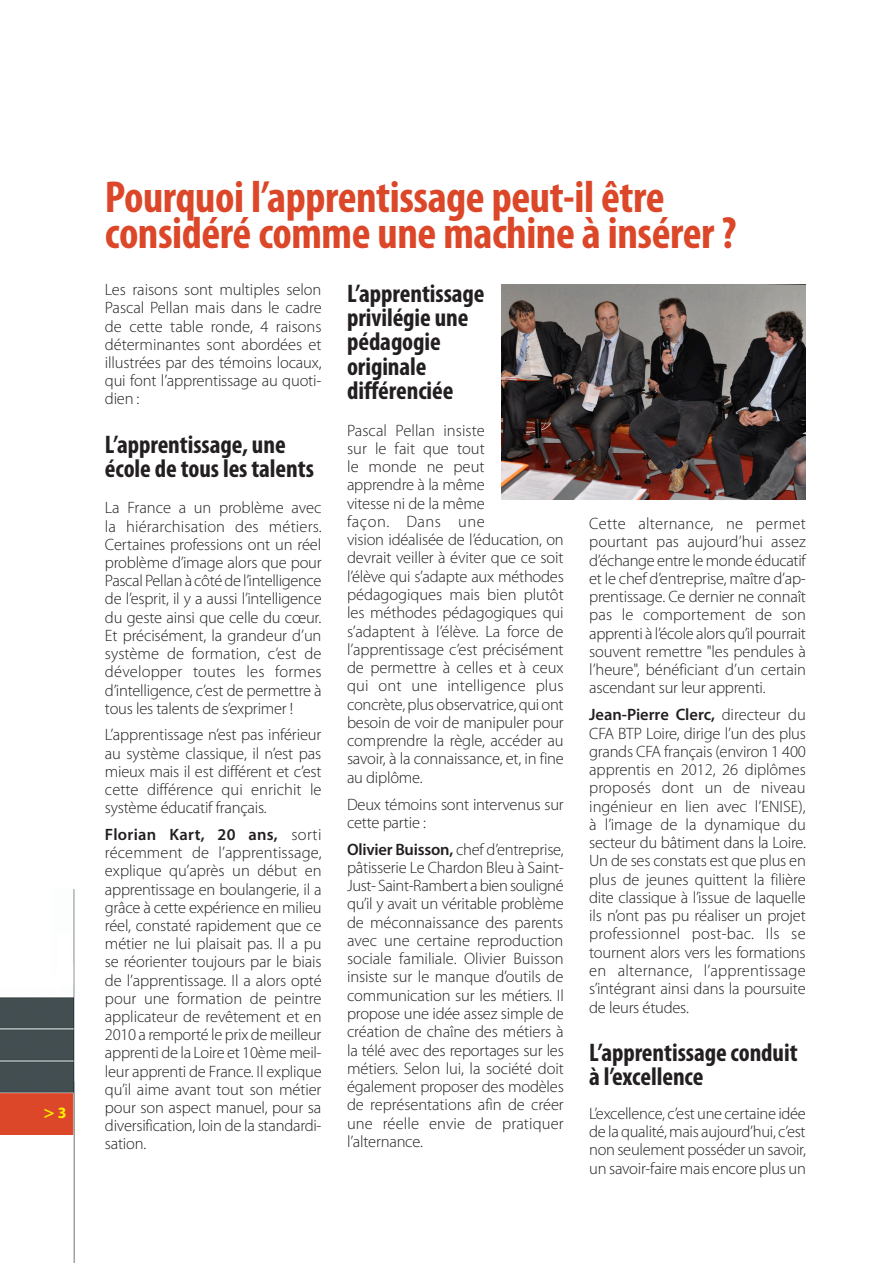
<style>
.page{position:relative;width:893px;height:1263px;background:#fff}
.page>*{position:absolute;margin:0;border:0;box-sizing:border-box;transform-origin:0 0}
.TITRE_2013{font:700 condensed 45px/36px "Myriad Pro";letter-spacing:-.01em;color:#db4728}
.SOUS_TITRE_2013{font:700 condensed 25.5px/24.3px "Myriad Pro";letter-spacing:-.005em;color:#231f20}
.normal_Epures{font:700 19.5px "Scala Sans";color:#fff101}
.Normal{font:300 16.5px/18.3px "Myriad Pro";letter-spacing:-.015em;color:#231f20;text-align:justify}
.s1{font-family:"Myriad Pro";font-size:15.75px}
.s2{font-weight:600}
</style>
<div class="page">
<img style="left:0;top:890px;width:75px;height:373px">
<img style="left:502px;top:285px;width:304px;height:215px">
<p class="normal_Epures" style="left:44px;top:1101px;width:24px">&gt;<span class="s1">3</span></p>
<p class="TITRE_2013" style="left:105px;top:178px;width:633px">Pourquoi l’apprentissage peut-il être considéré comme une machine à insérer ?</p>
<p class="Normal" style="left:105px;top:281px;width:218px">Les raisons sont multiples selon Pascal Pellan mais dans le cadre de cette table ronde, 4 raisons déterminantes sont abordées et illustrées par des témoins locaux, qui font l’apprentissage au quoti&shy;dien :</p>
<p class="SOUS_TITRE_2013" style="left:105px;top:432px;width:211px">L’apprentissage, une école de tous les talents</p>
<p class="Normal" style="left:105px;top:499px;width:218px">La France a un problème avec la hiérarchisation des métiers.<br>Certaines professions ont un réel problème d’image alors que pour Pascal Pellan à côté de l’intelligence de l’esprit, il y a aussi l’intelligence du geste ainsi que celle du cœur.<br>Et précisément, la grandeur d’un système de formation, c’est de développer toutes les formes d’intelligence, c’est de permettre à tous les talents de s’exprimer !</p>
<p class="Normal" style="left:105px;top:726px;width:218px">L’apprentissage n’est pas inférieur au système classique, il n’est pas mieux mais il est différent et c’est cette différence qui enrichit le système éducatif français.</p>
<p class="Normal" style="left:105px;top:826px;width:218px"><span class="s2">Florian Kart, 20 ans,</span> sorti récemment de l’apprentissage, explique qu’après un début en apprentissage en boulangerie, il a grâce à cette expérience en milieu réel, constaté rapidement que ce métier ne lui plaisait pas. Il a pu se réorienter toujours par le biais de l’apprentissage. Il a alors opté pour une formation de peintre applicateur de revêtement et en 2010 a remporté le prix de meilleur apprenti de la Loire et 10ème meil&shy;leur apprenti de France. Il explique qu’il aime avant tout son métier pour son aspect manuel, pour sa diversification, loin de la standardi&shy;sation.</p>
<p class="SOUS_TITRE_2013" style="left:347px;top:281px;width:139px">L’apprentissage privilégie une pédagogie originale différenciée</p>
<p class="Normal" style="left:347px;top:421px;width:218px;text-align:left">Pascal Pellan insiste<br>sur le fait que tout<br>le monde ne peut<br>apprendre à la même<br>vitesse ni de la même<br>façon. Dans une<br>vision idéalisée de l’éducation, on devrait veiller à éviter que ce soit l’élève qui s’adapte aux méthodes pédagogiques mais bien plutôt les méthodes pédagogiques qui s’adaptent à l’élève. La force de l’apprentissage c’est précisément de permettre à celles et à ceux qui ont une intelligence plus concrète, plus observatrice, qui ont besoin de voir de manipuler pour comprendre la règle, accéder au savoir, à la connaissance, et, in fine au diplôme.</p>
<p class="Normal" style="left:347px;top:795px;width:218px">Deux témoins sont intervenus sur cette partie :</p>
<p class="Normal" style="left:347px;top:840px;width:218px"><span class="s2">Olivier Buisson,</span> chef d’entreprise, pâtisserie Le Chardon Bleu à Saint-Just- Saint-Rambert a bien souligné qu’il y avait un véritable problème de méconnaissance des parents avec une certaine reproduction sociale familiale. Olivier Buisson insiste sur le manque d’outils de communication sur les métiers. Il propose une idée assez simple de création de chaîne des métiers à la télé avec des reportages sur les métiers. Selon lui, la société doit également proposer des modèles de représentations afin de créer une réelle envie de pratiquer l’alternance.</p>
<p class="Normal" style="left:589px;top:515px;width:218px">Cette alternance, ne permet pourtant pas aujourd’hui assez d’échange entre le monde éducatif et le chef d’entreprise, maître d’ap&shy;prentissage. Ce dernier ne connaît pas le comportement de son apprenti à l’école alors qu’il pourrait souvent remettre "les pendules à l’heure", bénéficiant d’un certain ascendant sur leur apprenti.</p>
<p class="Normal" style="left:589px;top:706px;width:218px"><span class="s2">Jean-Pierre Clerc,</span> directeur du CFA BTP Loire, dirige l’un des plus grands CFA français (environ 1 400 apprentis en 2012, 26 diplômes proposés dont un de niveau ingénieur en lien avec l’ENISE), à l’image de la dynamique du secteur du bâtiment dans la Loire.<br>Un de ses constats est que plus en plus de jeunes quittent la filière dite classique à l’issue de laquelle ils n’ont pas pu réaliser un projet professionnel post-bac. Ils se tournent alors vers les formations en alternance, l’apprentissage s’intégrant ainsi dans la poursuite de leurs études.</p>
<p class="SOUS_TITRE_2013" style="left:589px;top:1040px;width:210px">L’apprentissage conduit à l’excellence</p>
<p class="Normal" style="left:589px;top:1104px;width:218px">L’excellence, c’est une certaine idée de la qualité, mais aujourd’hui, c’est non seulement posséder un savoir, un savoir-faire mais encore plus un</p>
</div>
